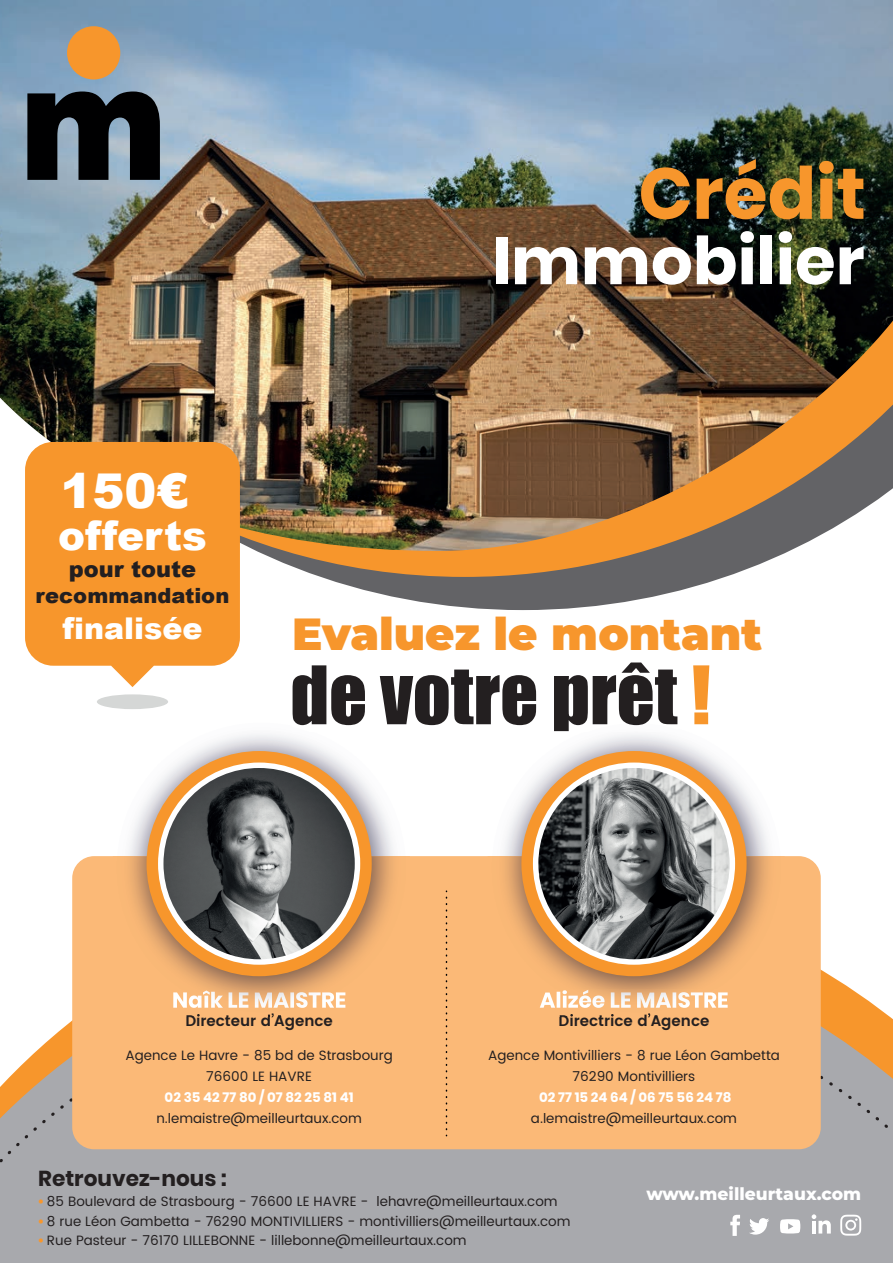
<style>
.page{position:relative;width:893px;height:1263px;background:#fff}
.page>*{position:absolute;margin:0;border:0;box-sizing:border-box;transform-origin:0 0}
.t1{font:74.4px "Impact";color:#231f20}
.t2{font:700 72px "Poppins";color:#f7962c}
.t3{font:700 66px "Poppins";color:#fff}
.t4{font:900 48px "Arial";color:#fff}
.t5{font:900 45px "Montserrat";color:#f7962c}
.t6{font:900 40.5px "Arial";color:#fff}
.t7{font:900 30px "Arial";color:#fff}
.t8{font:900 22.5px "Arial";color:#231f20}
.t9{font:700 21.6px "Poppins";color:#231f20}
.t10{font:900 21px "Arial";color:#231f20}
.t11{font:800 17.25px "Montserrat";color:#fff}
.t12{font:600 15px "Poppins";color:#231f20}
.t13{font:13.5px/21px "Poppins";color:#231f20;text-align:center}
.t14{font:700 13.5px "Poppins";color:#fff}
.s1{color:#f7962c}
.s2{font-weight:700;color:#f7962c}
</style>
<div class="page">
<svg style="left:321px;top:577px;width:404px;height:33px;fill:#636366"></svg>
<svg style="left:256px;top:551px;width:533px;height:26px;background:#b78b5d"></svg>
<img style="left:0;top:0;width:893px;height:551px">
<div style="left:0;top:1171px;width:893px;height:92px;background:#a8a9ad"></div>
<svg style="left:0;top:970px;width:893px;height:201px;fill:#a8a9ad"></svg>
<div style="left:72px;top:856px;width:749px;height:293px;background:#fbb977;border-radius:22px"></div>
<svg style="left:446px;top:890px;width:1px;height:246px"></svg>
<svg style="left:25px;top:442px;width:215px;height:245px;background:#f79f3e"></svg>
<div style="left:97px;top:694px;width:71px;height:15px;background:#d5d7d6;border-radius:50%"></div>
<svg style="left:780px;top:1219px;width:20px;height:14px"></svg>
<svg style="left:749px;top:1218px;width:20px;height:16px"></svg>
<svg style="left:730px;top:1215px;width:10px;height:21px"></svg>
<svg style="left:840px;top:1215px;width:21px;height:20px"></svg>
<svg style="left:812px;top:1214px;width:19px;height:19px"></svg>
<div style="left:67px;top:26px;width:53px;height:53px;background:#f7962c;border-radius:50%"></div>
<svg style="left:27px;top:91px;width:133px;height:89px;background:#293036"></svg>
<img style="left:129px;top:734px;width:265px;height:274px">
<img style="left:293px;top:719px;width:114px;height:7px">
<img style="left:173px;top:990px;width:172px;height:18px">
<img style="left:186px;top:1013px;width:95px;height:3px">
<div style="left:147px;top:751px;width:225px;height:225px;background:#f7962c;border-radius:50%"></div>
<svg style="left:158px;top:762px;width:202px;height:203px;background:#fcf7f2"></svg>
<img style="left:487px;top:719px;width:282px;height:297px">
<img style="left:487px;top:719px;width:190px;height:12px">
<img style="left:693px;top:719px;width:16px;height:5px">
<img style="left:540px;top:990px;width:188px;height:18px">
<img style="left:560px;top:1013px;width:149px;height:3px">
<div style="left:521px;top:751px;width:226px;height:225px;background:#f7962c;border-radius:50%"></div>
<div style="left:533px;top:762px;width:202px;height:203px;background:#fff;border-radius:50%"></div>
<img style="left:538px;top:768px;width:192px;height:191px;border-radius:96px">
<img style="left:163px;top:768px;width:192px;height:191px;border-radius:96px">
<h2 class="t2" style="left:638px;top:152px;width:229px">Crédit</h2>
<h3 class="t3" style="left:492px;top:223px;width:374px">Immobilier</h3>
<h3 class="t4" style="left:60px;top:456px;width:130px">150€</h3>
<h3 class="t6" style="left:58px;top:507px;width:150px">offerts</h3>
<h3 class="t8" style="left:69px;top:553px;width:129px">pour toute</h3>
<h3 class="t10" style="left:36px;top:580px;width:195px">recommandation</h3>
<h3 class="t7" style="left:62px;top:606px;width:142px">finalisée</h3>
<h3 class="t5" style="left:292px;top:600px;width:472px">Evaluez le montant</h3>
<h1 class="t1" style="left:290px;top:637px;width:422px">de votre prêt <span class="s1">!</span></h1>
<p class="t12" style="left:185px;top:1009px;width:149px">Directeur d’Agence</p>
<p class="t13" style="left:126px;top:1045px;width:269px">Agence Le Havre - 85 bd de Strasbourg<br>76600 LE HAVRE</p>
<p class="t14" style="left:165px;top:1089px;width:190px">02 35 42 77 80 / 07 82 25 81 41</p>
<p class="t13" style="left:156px;top:1108px;width:207px">n.lemaistre@meilleurtaux.com</p>
<p class="t12" style="left:559px;top:1009px;width:152px">Directrice d’Agence</p>
<p class="t13" style="left:488px;top:1045px;width:293px">Agence Montivilliers - 8 rue Léon Gambetta<br>76290 Montivilliers</p>
<p class="t14" style="left:539px;top:1089px;width:194px">02 77 15 24 64 / 06 75 56 24 78</p>
<p class="t13" style="left:531px;top:1108px;width:208px">a.lemaistre@meilleurtaux.com</p>
<h3 class="t9" style="left:38px;top:1166px;width:190px">Retrouvez-nous :</h3>
<p class="t13" style="left:38px;top:1192px;width:521px"><span class="s2">•</span> 85 Boulevard de Strasbourg - 76600 LE HAVRE - lehavre@meilleurtaux.com</p>
<p class="t13" style="left:38px;top:1211px;width:534px"><span class="s2">•</span> 8 rue Léon Gambetta - 76290 MONTIVILLIERS - montivilliers@meilleurtaux.com</p>
<p class="t13" style="left:38px;top:1231px;width:430px"><span class="s2">•</span> Rue Pasteur - 76170 LILLEBONNE - lillebonne@meilleurtaux.com</p>
<p class="t11" style="left:646px;top:1181px;width:216px">www.meilleurtaux.com</p>
</div>
